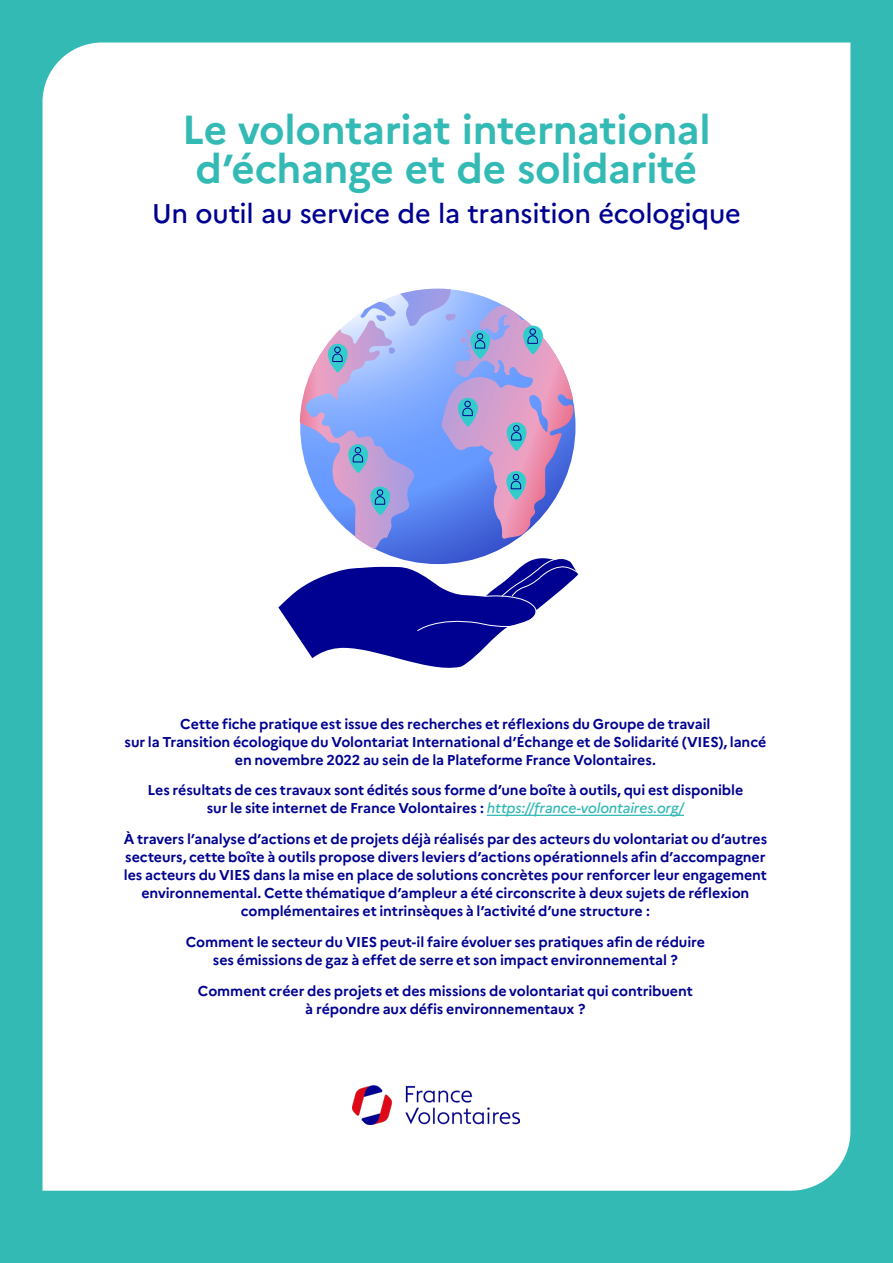
<style>
.page{position:relative;width:893px;height:1263px;background:#33bab5}
.page>*{position:absolute;margin:0;border:0;box-sizing:border-box;transform-origin:0 0}
.t1{font:700 40.5px/39.2px "Marianne";letter-spacing:-.01em;color:#33bab5;text-align:center}
.t2{font:500 27px "Marianne";letter-spacing:-.01em;color:#000091}
.t3{font:700 14.25px/18px "Marianne";letter-spacing:-.005em;color:#000091;text-align:center}
.s1{font-weight:500;font-style:italic;color:#33bab5}
</style>
<div class="page">
<div style="left:43px;top:43px;width:807px;height:1148px;background:#fff"></div>
<svg style="left:278px;top:556px;width:301px;height:113px;background:#6e6ec1"></svg>
<svg style="left:300px;top:289px;width:273px;height:260px;background:#aaaee6"></svg>
<hr style="left:487px;top:815px;width:197px;height:1px;background:#33bab5">
<img style="left:352px;top:1085px;width:167px;height:39px">
<h1 class="t1" style="left:182px;top:107px;width:530px">Le volontariat international d’échange et de solidarité</h1>
<h2 class="t2" style="left:152px;top:193px;width:590px">Un outil au service de la transition écologique</h2>
<p class="t3" style="left:125px;top:713px;width:643px">Cette fiche pratique est issue des recherches et réflexions du Groupe de travail<br>sur la Transition écologique du Volontariat International d’Échange et de Solidarité (VIES), lancé en novembre 2022 au sein de la Plateforme France Volontaires.</p>
<p class="t3" style="left:148px;top:780px;width:597px">Les résultats de ces travaux sont édités sous forme d’une boîte à outils, qui est disponible sur le site internet de France Volontaires : <span class="s1">https://france-volontaires.org/</span></p>
<p class="t3" style="left:124px;top:829px;width:645px">À travers l’analyse d’actions et de projets déjà réalisés par des acteurs du volontariat ou d’autres secteurs, cette boîte à outils propose divers leviers d’actions opérationnels afin d’accompagner les acteurs du VIES dans la mise en place de solutions concrètes pour renforcer leur engagement environnemental. Cette thématique d’ampleur a été circonscrite à deux sujets de réflexion complémentaires et intrinsèques à l’activité d’une structure :</p>
<p class="t3" style="left:186px;top:932px;width:521px">Comment le secteur du VIES peut-il faire évoluer ses pratiques afin de réduire ses émissions de gaz à effet de serre et son impact environnemental ?</p>
<p class="t3" style="left:198px;top:980px;width:496px">Comment créer des projets et des missions de volontariat qui contribuent à répondre aux défis environnementaux ?</p>
</div>
